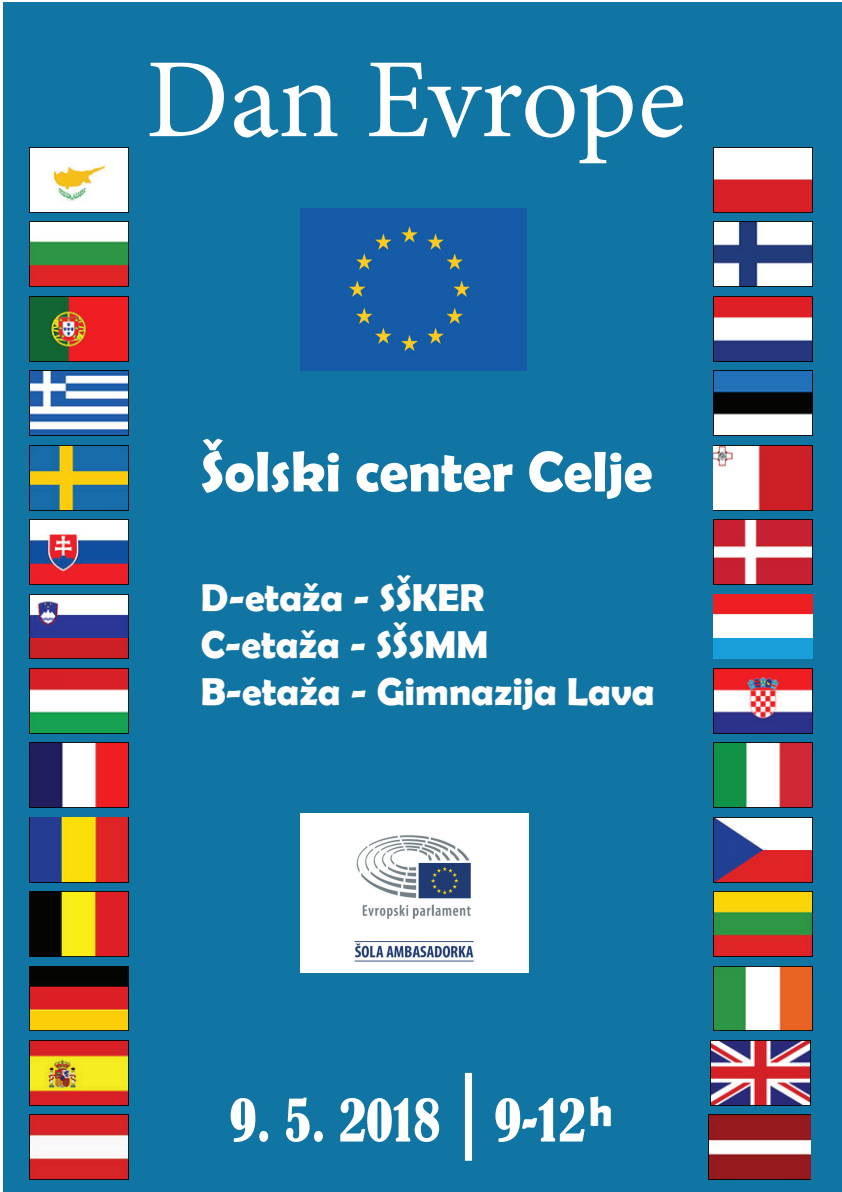
<style>
.page{position:relative;width:842px;height:1192px;background:#fff}
.page>*{position:absolute;margin:0;border:0;box-sizing:border-box;transform-origin:0 0}
.t1{font:113px "Minion Pro";letter-spacing:-.01em;color:#fff}
.t2{font:700 57.5px "Berlin Sans FB Demi";color:#fff}
.t3{font:condensed 55px "Bernard";color:#fff}
.t4{font:700 42px "Berlin Sans FB Demi";color:#fff}
.t5{font:700 39px/46.8px "Berlin Sans FB Demi";color:#fffefd}
</style>
<div class="page">
<div style="left:3px;top:2px;width:839px;height:1190px;background:#1175a4"></div>
<img style="left:30px;top:1115px;width:99px;height:65px">
<img style="left:30px;top:892px;width:99px;height:64px">
<img style="left:30px;top:222px;width:99px;height:65px">
<img style="left:30px;top:148px;width:99px;height:64px">
<img style="left:30px;top:743px;width:99px;height:65px">
<img style="left:30px;top:966px;width:99px;height:65px">
<img style="left:30px;top:371px;width:99px;height:65px">
<img style="left:30px;top:668px;width:99px;height:65px">
<img style="left:30px;top:296px;width:99px;height:65px">
<img style="left:30px;top:817px;width:99px;height:65px">
<img style="left:30px;top:520px;width:99px;height:64px">
<img style="left:30px;top:594px;width:99px;height:65px">
<img style="left:30px;top:1040px;width:99px;height:65px">
<img style="left:30px;top:445px;width:99px;height:65px">
<img style="left:713px;top:668px;width:99px;height:65px">
<img style="left:713px;top:817px;width:99px;height:65px">
<img style="left:713px;top:520px;width:99px;height:64px">
<img style="left:713px;top:371px;width:99px;height:65px">
<img style="left:713px;top:222px;width:99px;height:65px">
<img style="left:713px;top:966px;width:99px;height:65px">
<img style="left:713px;top:743px;width:99px;height:65px">
<img style="left:708px;top:1115px;width:102px;height:65px">
<img style="left:713px;top:892px;width:99px;height:64px">
<img style="left:713px;top:594px;width:99px;height:65px">
<img style="left:713px;top:445px;width:99px;height:65px">
<img style="left:713px;top:296px;width:99px;height:65px">
<img style="left:713px;top:148px;width:99px;height:64px">
<img style="left:711px;top:1040px;width:99px;height:65px">
<div style="left:300px;top:209px;width:227px;height:162px;background:#155ba7"></div>
<img style="left:300px;top:814px;width:228px;height:159px">
<div style="left:465px;top:1073px;width:7px;height:88px;background:#fff"></div>
<h1 class="t1" style="left:146px;top:24px;width:541px">Dan Evrope</h1>
<h2 class="t2" style="left:201px;top:438px;width:453px">Šolski center Celje</h2>
<p class="t5" style="left:201px;top:574px;width:456px">D-etaža - SŠKER<br>C-etaža - SŠSMM<br>B-etaža - Gimnazija Lava</p>
<p class="t4" style="left:589px;top:1087px;width:25px">h</p>
<h3 class="t3" style="left:230px;top:1088px;width:357px">9. 5. 2018 9-12</h3>
</div>
